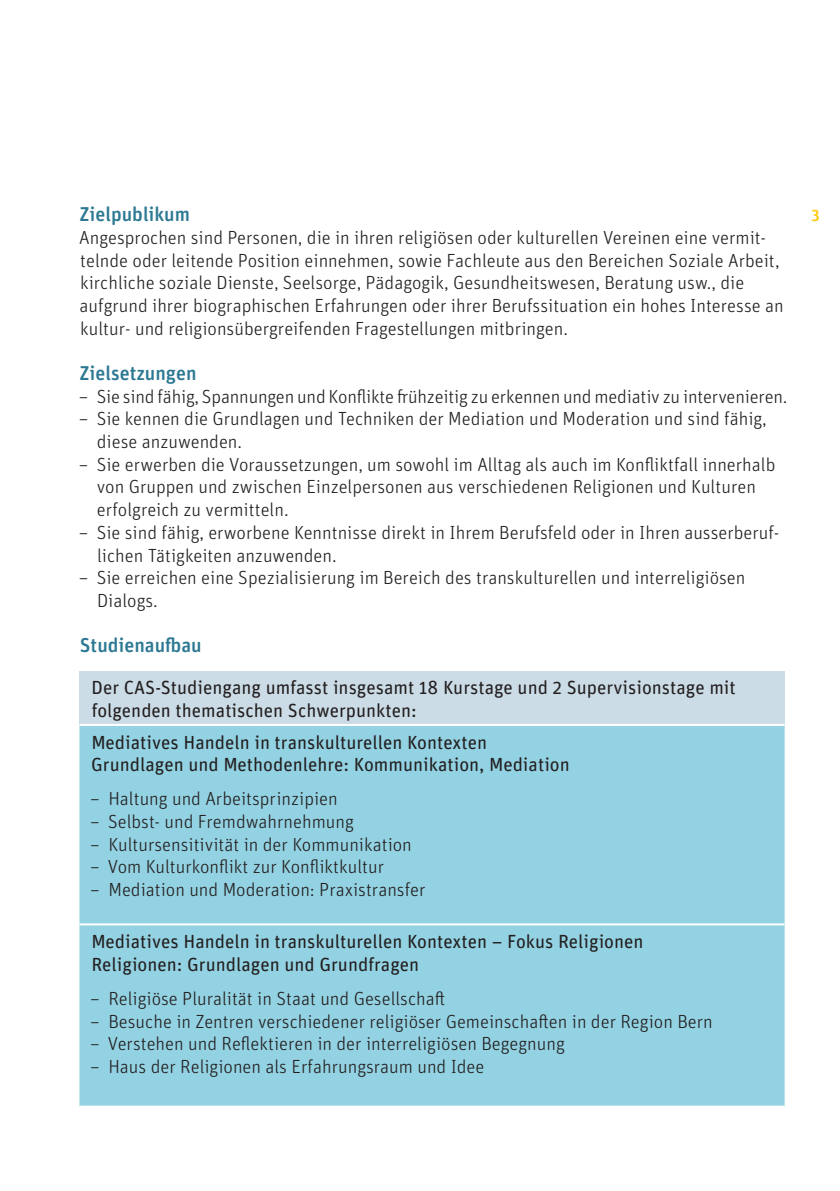
<style>
.page{position:relative;width:840px;height:1191px;background:#fff}
.page>*{position:absolute;margin:0;border:0;box-sizing:border-box;transform-origin:0 0}
.t1{font:500 20px "Unit Rounded Pro";color:#2d7993}
.t2{font:300 19px/22.6px "Unit Rounded Pro";color:#231f20}
.t3{font:19px/22.6px "Unit Rounded Pro";color:#231f20}
.t4{font:500 16px "Unit Rounded Pro";color:#feca0a}
</style>
<div class="page">
<div style="left:79px;top:671px;width:705px;height:54px;background:#cbdce6"></div>
<div style="left:79px;top:726px;width:705px;height:379px;background:#93d2e2"></div>
<hr style="left:79px;top:724px;width:705px;height:2px;background:#fff">
<hr style="left:79px;top:923px;width:705px;height:2px;background:#fff">
<p class="t1" style="left:80px;top:200px;width:112px">Zielpublikum</p>
<p class="t4" style="left:810px;top:204px;width:10px">3</p>
<p class="t2" style="left:79px;top:226px;width:705px">Angesprochen sind Personen, die in ihren religiösen oder kulturellen Vereinen eine vermit&shy;telnde oder leitende Position einnehmen, sowie Fachleute aus den Bereichen Soziale Arbeit, kirchliche soziale Dienste, Seelsorge, Pädagogik, Gesundheitswesen, Beratung usw., die aufgrund ihrer biographischen Erfahrungen oder ihrer Berufssituation ein hohes Interesse an kultur- und religionsübergreifenden Fragestellungen mitbringen.</p>
<p class="t1" style="left:80px;top:359px;width:118px">Zielsetzungen</p>
<p class="t2" style="left:79px;top:384px;width:709px">– Sie sind fähig, Spannungen und Konflikte frühzeitig zu erkennen und mediativ zu intervenieren.</p>
<p class="t2" style="left:97px;top:407px;width:671px;text-indent:-18px">– Sie kennen die Grundlagen und Techniken der Mediation und Moderation und sind fähig, diese anzuwenden.</p>
<p class="t2" style="left:97px;top:452px;width:679px;text-indent:-18px">– Sie erwerben die Voraussetzungen, um sowohl im Alltag als auch im Konfliktfall innerhalb von Gruppen und zwischen Einzelpersonen aus verschiedenen Religionen und Kulturen erfolgreich zu vermitteln.</p>
<p class="t2" style="left:97px;top:520px;width:683px;text-indent:-18px">– Sie sind fähig, erworbene Kenntnisse direkt in Ihrem Berufsfeld oder in Ihren ausserberuf&shy;lichen Tätigkeiten anzuwenden.</p>
<p class="t2" style="left:97px;top:566px;width:649px;text-indent:-18px">– Sie erreichen eine Spezialisierung im Bereich des transkulturellen und interreligiösen<br>Dialogs.</p>
<p class="t1" style="left:80px;top:631px;width:123px">Studienaufbau</p>
<p class="t3" style="left:91px;top:675px;width:645px">Der CAS-Studiengang umfasst insgesamt 18 Kurstage und 2 Supervisionstage mit folgenden thematischen Schwerpunkten:</p>
<p class="t3" style="left:91px;top:730px;width:480px">Mediatives Handeln in transkulturellen Kontexten<br>Grundlagen und Methodenlehre: Kommunikation, Mediation</p>
<p class="t2" style="left:90px;top:787px;width:249px">– Haltung und Arbeitsprinzipien</p>
<p class="t2" style="left:90px;top:809px;width:265px">– Selbst- und Fremdwahrnehmung</p>
<p class="t2" style="left:90px;top:832px;width:323px">– Kultursensitivität in der Kommunikation</p>
<p class="t2" style="left:90px;top:855px;width:295px">– Vom Kulturkonflikt zur Konfliktkultur</p>
<p class="t2" style="left:90px;top:878px;width:336px">– Mediation und Moderation: Praxistransfer</p>
<p class="t3" style="left:91px;top:929px;width:553px">Mediatives Handeln in transkulturellen Kontexten – Fokus Religionen<br>Religionen: Grundlagen und Grundfragen</p>
<p class="t2" style="left:90px;top:986px;width:356px">– Religiöse Pluralität in Staat und Gesellschaft</p>
<p class="t2" style="left:90px;top:1009px;width:623px">– Besuche in Zentren verschiedener religiöser Gemeinschaften in der Region Bern</p>
<p class="t2" style="left:90px;top:1032px;width:476px">– Verstehen und Reflektieren in der interreligiösen Begegnung</p>
<p class="t2" style="left:90px;top:1054px;width:395px">– Haus der Religionen als Erfahrungsraum und Idee</p>
</div>
